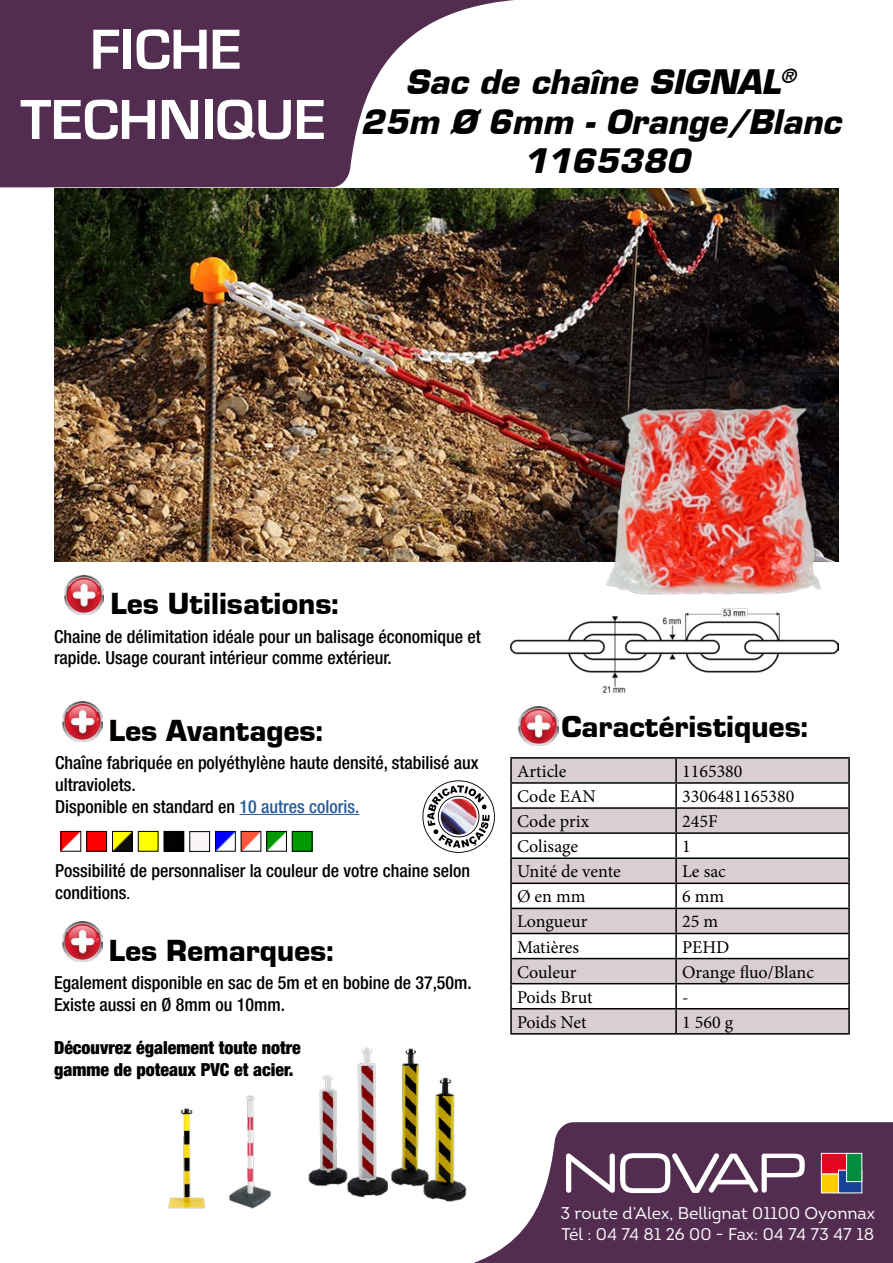
<style>
.page{position:relative;width:893px;height:1263px;background:#fff}
.page>*{position:absolute;margin:0;border:0;box-sizing:border-box;transform-origin:0 0}
.t1{font:700 58.5px/70.2px "Eurostile T";color:#fff;text-align:center}
.t2{font:italic 700 33px/39.6px "Eurostile";color:#000;text-align:center}
.t3{font:900 31.5px "Eurostile";color:#000}
.t4{font:500 condensed 18px/21.6px "Helvetica Neue";color:#000}
.t5{font:18px "Minion Pro";color:#000}
.t6{font:900 condensed 18px/21.6px "Helvetica Neue";color:#000}
.t7{font:16.95px/20.2px "Intro";color:#fff}
.s1{color:#275b9b}
.s2{font-size:15px}
</style>
<div class="page">
<svg style="left:473px;top:1122px;width:420px;height:141px;background:#684867"></svg>
<svg style="left:566px;top:1153px;width:239px;height:40px"></svg>
<div style="left:821px;top:1174px;width:17px;height:19px;background:#fc0"></div>
<div style="left:821px;top:1174px;width:18px;height:19px;border:1px solid #fff"></div>
<div style="left:821px;top:1153px;width:26px;height:21px;background:#e40521"></div>
<div style="left:821px;top:1153px;width:26px;height:21px;border:1px solid #fff"></div>
<div style="left:838px;top:1170px;width:24px;height:23px;background:#164194"></div>
<div style="left:838px;top:1170px;width:24px;height:23px;border:1px solid #fff"></div>
<div style="left:847px;top:1153px;width:15px;height:28px;background:#008d3d"></div>
<div style="left:846px;top:1153px;width:16px;height:29px;border:1px solid #fff"></div>
<svg style="left:0;top:0;width:514px;height:187px;fill:#522d50"></svg>
<img style="left:54px;top:189px;width:785px;height:372px">
<hr style="left:240px;top:814px;width:119px;height:1px;background:#275b9b">
<img style="left:62px;top:922px;width:40px;height:39px">
<img style="left:62px;top:702px;width:40px;height:39px">
<img style="left:64px;top:575px;width:40px;height:40px">
<img style="left:519px;top:706px;width:39px;height:40px">
<svg style="left:512px;top:759px;width:336px;height:274px;fill:#daced5"></svg>
<hr style="left:510px;top:757px;width:166px;height:2px;background:#000">
<hr style="left:510px;top:759px;width:2px;height:23px;background:#000">
<hr style="left:676px;top:757px;width:174px;height:2px;background:#000">
<hr style="left:675px;top:759px;width:2px;height:23px;background:#000">
<hr style="left:848px;top:759px;width:2px;height:23px;background:#000">
<hr style="left:510px;top:782px;width:166px;height:2px;background:#000">
<hr style="left:510px;top:784px;width:2px;height:23px;background:#000">
<hr style="left:676px;top:782px;width:174px;height:2px;background:#000">
<hr style="left:675px;top:784px;width:2px;height:23px;background:#000">
<hr style="left:848px;top:784px;width:2px;height:23px;background:#000">
<hr style="left:510px;top:807px;width:166px;height:2px;background:#000">
<hr style="left:510px;top:809px;width:2px;height:23px;background:#000">
<hr style="left:676px;top:807px;width:174px;height:2px;background:#000">
<hr style="left:675px;top:809px;width:2px;height:23px;background:#000">
<hr style="left:848px;top:809px;width:2px;height:23px;background:#000">
<hr style="left:510px;top:832px;width:166px;height:2px;background:#000">
<hr style="left:510px;top:834px;width:2px;height:23px;background:#000">
<hr style="left:676px;top:832px;width:174px;height:2px;background:#000">
<hr style="left:675px;top:834px;width:2px;height:23px;background:#000">
<hr style="left:848px;top:834px;width:2px;height:23px;background:#000">
<hr style="left:510px;top:857px;width:166px;height:2px;background:#000">
<hr style="left:510px;top:859px;width:2px;height:23px;background:#000">
<hr style="left:676px;top:857px;width:174px;height:2px;background:#000">
<hr style="left:675px;top:859px;width:2px;height:23px;background:#000">
<hr style="left:848px;top:859px;width:2px;height:23px;background:#000">
<hr style="left:510px;top:882px;width:166px;height:2px;background:#000">
<hr style="left:510px;top:884px;width:2px;height:24px;background:#000">
<hr style="left:676px;top:882px;width:174px;height:2px;background:#000">
<hr style="left:675px;top:884px;width:2px;height:24px;background:#000">
<hr style="left:848px;top:884px;width:2px;height:24px;background:#000">
<hr style="left:510px;top:908px;width:166px;height:1px;background:#000">
<hr style="left:510px;top:909px;width:2px;height:24px;background:#000">
<hr style="left:676px;top:908px;width:174px;height:1px;background:#000">
<hr style="left:675px;top:909px;width:2px;height:24px;background:#000">
<hr style="left:848px;top:909px;width:2px;height:24px;background:#000">
<hr style="left:510px;top:933px;width:166px;height:1px;background:#000">
<hr style="left:510px;top:934px;width:2px;height:24px;background:#000">
<hr style="left:676px;top:933px;width:174px;height:1px;background:#000">
<hr style="left:675px;top:934px;width:2px;height:24px;background:#000">
<hr style="left:848px;top:934px;width:2px;height:24px;background:#000">
<hr style="left:510px;top:958px;width:166px;height:1px;background:#000">
<hr style="left:510px;top:959px;width:2px;height:24px;background:#000">
<hr style="left:676px;top:958px;width:174px;height:1px;background:#000">
<hr style="left:675px;top:959px;width:2px;height:24px;background:#000">
<hr style="left:848px;top:959px;width:2px;height:24px;background:#000">
<hr style="left:510px;top:983px;width:166px;height:1px;background:#000">
<hr style="left:510px;top:984px;width:2px;height:24px;background:#000">
<hr style="left:676px;top:983px;width:174px;height:1px;background:#000">
<hr style="left:675px;top:984px;width:2px;height:24px;background:#000">
<hr style="left:848px;top:984px;width:2px;height:24px;background:#000">
<hr style="left:510px;top:1008px;width:166px;height:1px;background:#000">
<hr style="left:510px;top:1009px;width:2px;height:24px;background:#000">
<hr style="left:676px;top:1008px;width:174px;height:1px;background:#000">
<hr style="left:675px;top:1009px;width:2px;height:24px;background:#000">
<hr style="left:848px;top:1009px;width:2px;height:24px;background:#000">
<hr style="left:510px;top:1033px;width:166px;height:1px;background:#000">
<hr style="left:676px;top:1033px;width:174px;height:1px;background:#000">
<img style="left:602px;top:375px;width:225px;height:220px">
<img style="left:308px;top:1047px;width:202px;height:158px">
<img style="left:510px;top:608px;width:329px;height:84px">
<svg style="left:422px;top:780px;width:73px;height:73px"></svg>
<img style="left:441px;top:799px;width:36px;height:35px;border-radius:18px">
<img style="left:198px;top:840px;width:7px;height:6px">
<div style="left:190px;top:831px;width:20px;height:20px;border:1px solid #000"></div>
<img style="left:217px;top:833px;width:16px;height:16px">
<div style="left:215px;top:831px;width:20px;height:20px;border:1px solid #000"></div>
<img style="left:114px;top:833px;width:16px;height:16px">
<div style="left:112px;top:831px;width:20px;height:20px;border:1px solid #000"></div>
<img style="left:140px;top:833px;width:16px;height:16px">
<img style="left:166px;top:833px;width:16px;height:16px">
<div style="left:164px;top:831px;width:20px;height:20px;border:1px solid #000"></div>
<img style="left:243px;top:833px;width:16px;height:16px">
<div style="left:241px;top:831px;width:20px;height:20px;border:1px solid #000"></div>
<img style="left:63px;top:833px;width:16px;height:16px">
<img style="left:89px;top:833px;width:16px;height:16px">
<div style="left:87px;top:831px;width:20px;height:20px;border:1px solid #000"></div>
<img style="left:268px;top:833px;width:17px;height:16px">
<div style="left:266px;top:831px;width:21px;height:20px;border:1px solid #000"></div>
<img style="left:294px;top:833px;width:16px;height:16px">
<div style="left:292px;top:831px;width:20px;height:20px;border:1px solid #000"></div>
<img style="left:168px;top:1108px;width:38px;height:101px">
<img style="left:229px;top:1095px;width:43px;height:114px">
<h1 class="t1" style="left:20px;top:13px;width:307px">FICHE<br>TECHNIQUE</h1>
<h2 class="t2" style="left:361px;top:62px;width:482px">Sac de chaîne SIGNAL<sup>®<br></sup>25m Ø 6mm - Orange/Blanc<br>1165380</h2>
<h3 class="t3" style="left:110px;top:586px;width:230px">Les Utilisations:</h3>
<p class="t4" style="left:54px;top:625px;width:428px">Chaine de délimitation idéale pour un balisage économique et rapide. Usage courant intérieur comme extérieur.</p>
<h3 class="t3" style="left:109px;top:713px;width:216px">Les Avantages:</h3>
<p class="t4" style="left:55px;top:752px;width:425px">Chaîne fabriquée en polyéthylène haute densité, stabilisé aux ultraviolets.<br>Disponible en standard en <span class="s1">10 autres coloris.</span></p>
<p class="t4" style="left:55px;top:860px;width:416px">Possibilité de personnaliser la couleur de votre chaine selon conditions<span class="s2">.</span></p>
<h3 class="t3" style="left:109px;top:933px;width:226px">Les Remarques:</h3>
<p class="t4" style="left:54px;top:972px;width:419px">Egalement disponible en sac de 5m et en bobine de 37,50m.<br>Existe aussi en Ø 8mm ou 10mm.</p>
<p class="t6" style="left:54px;top:1037px;width:248px">Découvrez également toute notre gamme de poteaux PVC et acier.</p>
<h3 class="t3" style="left:561px;top:709px;width:248px">Caractéristiques:</h3>
<p class="t5" style="left:517px;top:759px;width:51px">Article</p>
<p class="t5" style="left:682px;top:759px;width:62px">1165380</p>
<p class="t5" style="left:517px;top:784px;width:80px">Code EAN</p>
<p class="t5" style="left:682px;top:784px;width:114px">3306481165380</p>
<p class="t5" style="left:517px;top:809px;width:74px">Code prix</p>
<p class="t5" style="left:682px;top:809px;width:37px">245F</p>
<p class="t5" style="left:517px;top:834px;width:63px">Colisage</p>
<p class="t5" style="left:682px;top:834px;width:10px">1</p>
<p class="t5" style="left:517px;top:859px;width:105px">Unité de vente</p>
<p class="t5" style="left:682px;top:859px;width:45px">Le sac</p>
<p class="t5" style="left:517px;top:884px;width:70px">Ø en mm</p>
<p class="t5" style="left:682px;top:884px;width:44px">6 mm</p>
<p class="t5" style="left:517px;top:910px;width:72px">Longueur</p>
<p class="t5" style="left:682px;top:910px;width:38px">25 m</p>
<p class="t5" style="left:517px;top:935px;width:64px">Matières</p>
<p class="t5" style="left:682px;top:935px;width:49px">PEHD</p>
<p class="t5" style="left:517px;top:960px;width:61px">Couleur</p>
<p class="t5" style="left:682px;top:960px;width:133px">Orange fluo/Blanc</p>
<p class="t5" style="left:517px;top:985px;width:77px">Poids Brut</p>
<p class="t5" style="left:682px;top:985px;width:8px">-</p>
<p class="t5" style="left:517px;top:1010px;width:71px">Poids Net</p>
<p class="t5" style="left:682px;top:1010px;width:53px">1 560 g</p>
<p class="t7" style="left:560px;top:1203px;width:316px">3 route d’Alex, Bellignat 01100 Oyonnax<br>Tél : 04 74 81 26 00 - Fax: 04 74 73 47 18</p>
</div>
